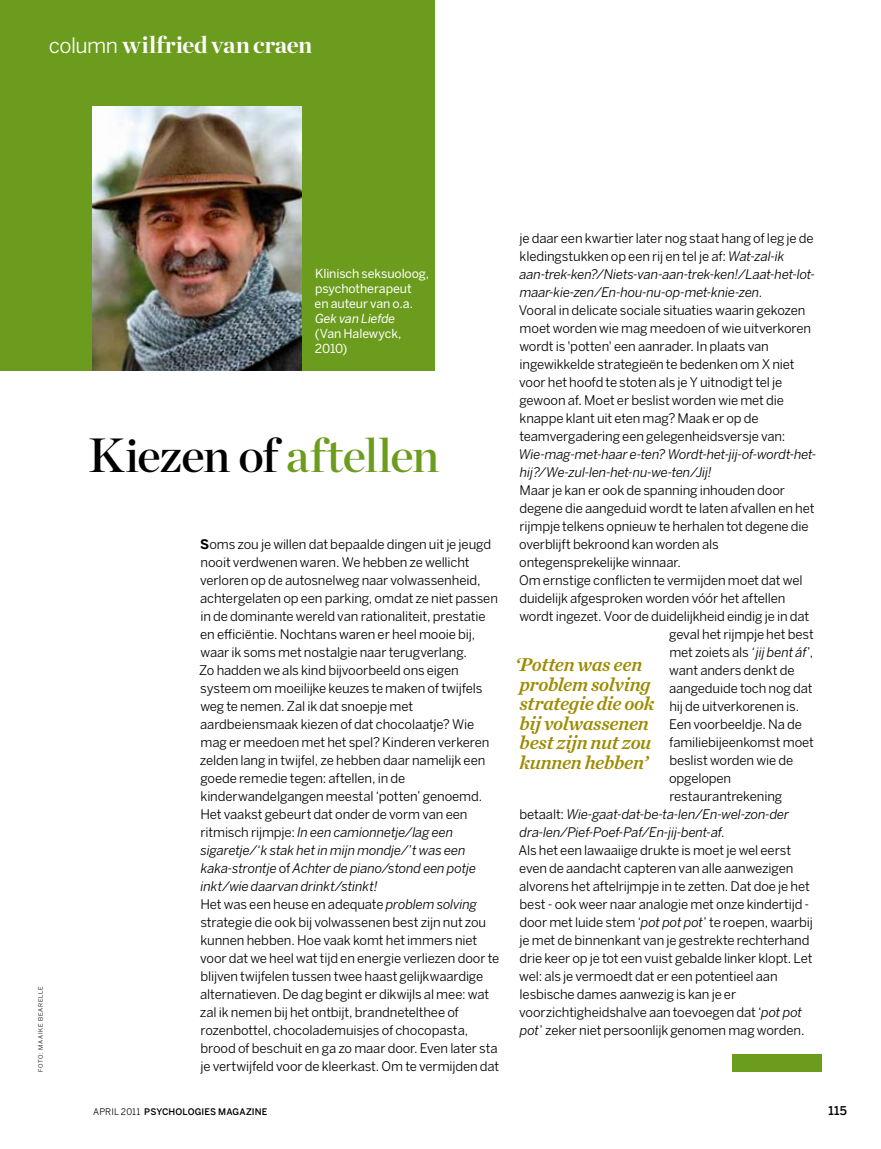
<style>
.page{position:relative;width:881px;height:1149px;background:#fff}
.page>*{position:absolute;margin:0;border:0;box-sizing:border-box;transform-origin:0 0}
.t1{font:48px "Chronicle Display Semi";letter-spacing:-.025em;color:#000}
.t2{font:700 24px "Chronicle Display";letter-spacing:-.01em;color:#fff}
.t3{font:italic 19.5px/19.5px "Chronicle Text G1 Semi";letter-spacing:-.015em;color:#9d8b00}
.t4{font:13.2px/18px "Benton Sans";letter-spacing:-.01em;color:#000}
.t5{font:italic 13.2px/18px "Benton Sans";letter-spacing:-.015em;color:#000}
.t6{font:12.3px/15px "Benton Sans";letter-spacing:-.01em;color:#fff}
.t7{font:italic 12.3px "Benton Sans";letter-spacing:-.01em;color:#fff}
.t8{font:500 12px "Benton Sans";color:#000}
.t9{font:500 9px "Benton Sans";letter-spacing:.01em;color:#000}
.t10{font:6px "Benton Sans";letter-spacing:.12em;color:#000}
.s1{font-family:"Benton Sans";font-weight:400;font-size:21px}
.s2{color:#6c9c1d}
.s3{font-weight:700}
.s4{font-style:italic}
.s5{font-style:normal}
.s6{font-weight:400}
</style>
<div class="page">
<div style="left:731px;top:1053px;width:90px;height:18px;background:#6c9c1d"></div>
<div style="left:0;top:0;width:434px;height:370px;background:#6c9c1d"></div>
<img style="left:92px;top:106px;width:209px;height:264px">
<h2 class="t2" style="left:49px;top:25px;width:265px"><span class="s1">column</span> wilfried van craen</h2>
<p class="t10" style="left:37px;top:1071px;width:87px;rotate:-90deg">FOTO: Maaike Bearelle</p>
<p class="t6" style="left:314px;top:266px;width:116px">Klinisch seksuoloog, psychotherapeut<br>en auteur van o.a.</p>
<p class="t7" style="left:315px;top:311px;width:82px">Gek van Liefde</p>
<p class="t6" style="left:314px;top:326px;width:88px">(Van Halewyck,<br>2010)</p>
<h1 class="t1" style="left:88px;top:417px;width:353px">Kiezen of <span class="s2">aftellen</span></h1>
<p class="t4" style="left:199px;top:535px;width:301px"><span class="s3">S</span>oms zou je willen dat bepaalde dingen uit je jeugd nooit verdwenen waren. We hebben ze wellicht verloren op de autosnelweg naar volwassenheid, achtergelaten op een parking, omdat ze niet passen in de dominante wereld van rationaliteit, prestatie en efficiëntie. Nochtans waren er heel mooie bij, waar ik soms met nostalgie naar terugverlang.<br>Zo hadden we als kind bijvoorbeeld ons eigen systeem om moeilijke keuzes te maken of twijfels weg te nemen. Zal ik dat snoepje met aardbeiensmaak kiezen of dat chocolaatje? Wie mag er meedoen met het spel? Kinderen verkeren zelden lang in twijfel, ze hebben daar namelijk een goede remedie tegen: aftellen, in de kinderwandelgangen meestal ‘potten’ genoemd.<br>Het vaakst gebeurt dat onder de vorm van een ritmisch rijmpje: <span class="s4">In een camionnetje/lag een sigaretje/‘k stak het in mijn mondje/’t was een kaka-strontje</span> of <span class="s4">Achter de piano/stond een potje inkt/wie daarvan drinkt/stinkt!<br></span>Het was een heuse en adequate <span class="s4">problem solving </span>strategie die ook bij volwassenen best zijn nut zou kunnen hebben. Hoe vaak komt het immers niet voor dat we heel wat tijd en energie verliezen door te blijven twijfelen tussen twee haast gelijkwaardige alternatieven. De dag begint er dikwijls al mee: wat zal ik nemen bij het ontbijt, brandnetelthee of rozenbottel, chocolademuisjes of chocopasta, brood of beschuit en ga zo maar door. Even later sta je vertwijfeld voor de kleerkast. Om te vermijden dat</p>
<p class="t4" style="left:518px;top:228px;width:298px">je daar een kwartier later nog staat hang of leg je de kledingstukken op een rij en tel je af: <span class="s4">Wat-zal-ik aan-trek-ken?/Niets-van-aan-trek-ken!/Laat-het-lot&shy;maar-kie-zen/En-hou-nu-op-met-knie-zen</span>.<br>Vooral in delicate sociale situaties waarin gekozen moet worden wie mag meedoen of wie uitverkoren wordt is 'potten' een aanrader. I n plaats van ingewikkelde strategieën te bedenken om X niet voor het hoofd te stoten als je Y uitnodigt tel je gewoon af. Moet er beslist worden wie met die knappe klant uit eten mag? Maak er op de teamvergadering een gelegenheidsversje van:</p>
<p class="t5" style="left:518px;top:444px;width:299px">Wie-mag-met-haar e-ten? Wordt-het-jij-of-wordt-het&shy;hij?/We-zul-len-het-nu-we-ten/Jij!</p>
<p class="t4" style="left:519px;top:480px;width:267px">Maar je kan er ook de spanning inhouden door</p>
<p class="t4" style="left:519px;top:498px;width:296px">degene die aangeduid wordt te laten afvallen en het</p>
<p class="t4" style="left:519px;top:516px;width:290px">rijmpje telkens opnieuw te herhalen tot degene die</p>
<p class="t4" style="left:519px;top:534px;width:201px">overblijft bekroond kan worden als</p>
<p class="t4" style="left:519px;top:552px;width:163px">ontegensprekelijke winnaar.</p>
<p class="t4" style="left:519px;top:570px;width:285px">Om ernstige conflicten te vermijden moet dat wel</p>
<p class="t4" style="left:519px;top:588px;width:267px">duidelijk afgesproken worden vóór het aftellen</p>
<p class="t4" style="left:519px;top:606px;width:291px">wordt ingezet. Voor de duidelijkheid eindig je in dat</p>
<p class="t4" style="left:669px;top:624px;width:146px">geval het rijmpje het best</p>
<p class="t4" style="left:669px;top:642px;width:145px">met zoiets als <span class="s4">‘jij bent áf</span>’,</p>
<p class="t4" style="left:669px;top:660px;width:127px">want anders denkt de</p>
<p class="t4" style="left:668px;top:678px;width:145px">aangeduide toch nog dat</p>
<p class="t4" style="left:669px;top:696px;width:131px">hij de uitverkorenen is.</p>
<p class="t4" style="left:669px;top:714px;width:134px">Een voorbeeldje. Na de</p>
<p class="t4" style="left:669px;top:732px;width:146px">familiebijeenkomst moet</p>
<p class="t4" style="left:669px;top:750px;width:125px">beslist worden wie de</p>
<p class="t4" style="left:668px;top:768px;width:64px">opgelopen</p>
<p class="t4" style="left:669px;top:786px;width:114px">restaurantrekening</p>
<p class="t5" style="left:519px;top:804px;width:271px"><span class="s5">betaalt:</span> Wie-gaat-dat-be-ta-len/En-wel-zon-der</p>
<p class="t5" style="left:519px;top:822px;width:207px">dra-len/Pief-Poef-Paf/En-jij-bent-af.</p>
<p class="t4" style="left:518px;top:840px;width:296px">Als het een lawaaiige drukte is moet je wel eerst even de aandacht capteren van alle aanwezigen alvorens het aftelrijmpje in te zetten. Dat doe je het best - ook weer naar analogie met onze kindertijd - door met luide stem ‘<span class="s4">pot pot pot</span>’ te roepen, waarbij je met de binnenkant van je gestrekte rechterhand drie keer op je tot een vuist gebalde linker klopt. Let wel: als je vermoedt dat er een potentieel aan lesbische dames aanwezig is kan je er voorzichtigheidshalve aan toevoegen dat ‘<span class="s4">pot pot pot</span>’ zeker niet persoonlijk genomen mag worden.</p>
<h3 class="t3" style="left:515px;top:653px;width:141px">‘Potten was een problem solving strategie die ook bij volwassenen best zijn nut zou kunnen hebben’</h3>
<p class="t9" style="left:93px;top:1105px;width:175px"><span class="s6">april 2011</span> PSYCHOLOGIES MAGAZINE</p>
<p class="t8" style="left:828px;top:1103px;width:20px">115</p>
</div>
